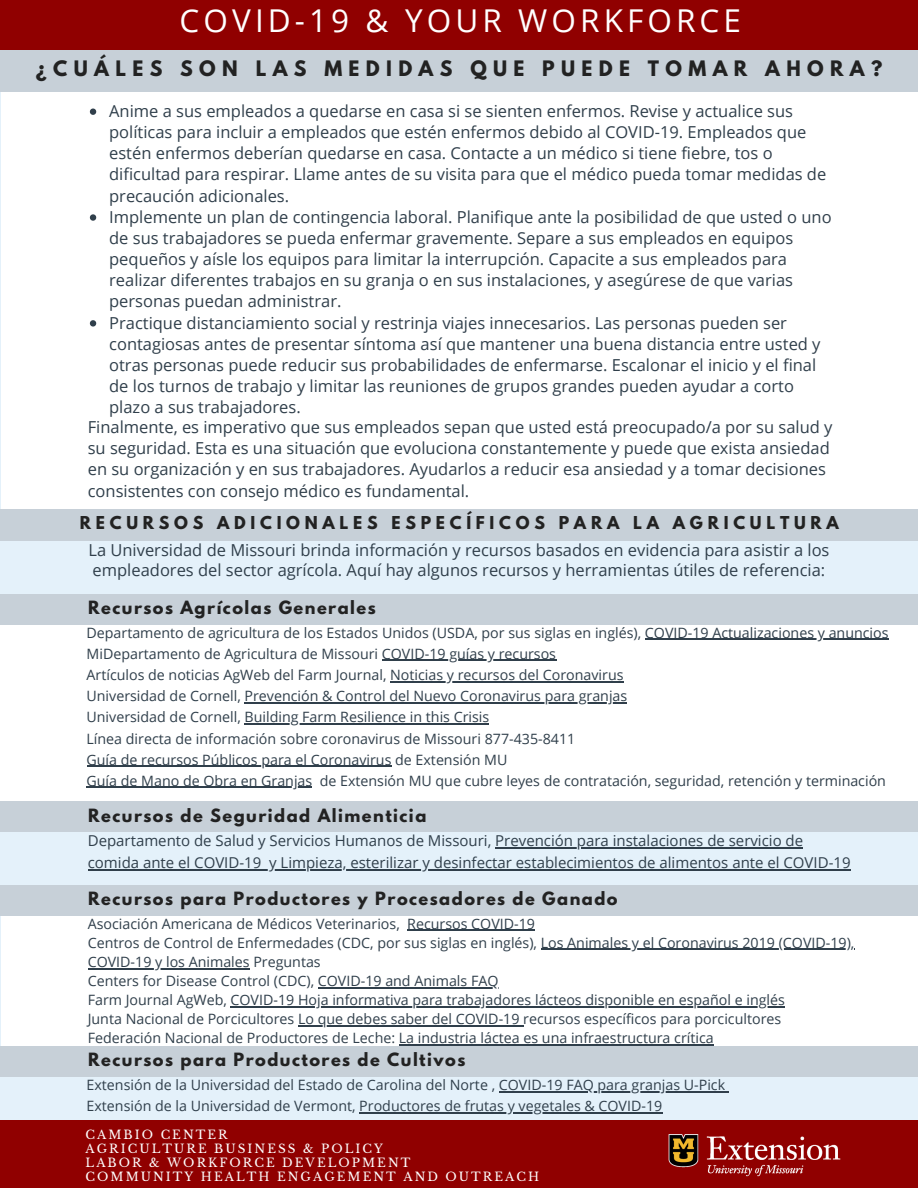
<style>
.page{position:relative;width:918px;height:1188px;background:#e4f1fa}
.page>*{position:absolute;margin:0;border:0;box-sizing:border-box;transform-origin:0 0}
.t1{font:31.5px "Open Sans";letter-spacing:.13em;color:#fff}
.t2{font:700 18.9px "League Spartan";letter-spacing:.335em;color:#222}
.t3{font:16.5px/21.1px "Open Sans";color:#303f4b}
.t4{font:700 16.2px "League Spartan";letter-spacing:.09em;color:#222}
.t5{font:700 15.75px "League Spartan";letter-spacing:.3em;color:#222}
.t6{font:15px/22.2px "Open Sans";color:#303f4b}
.t7{font:14.25px/21.1px "Open Sans";color:#303f4b}
.t8{font:12px/14px "Libre Baskerville";letter-spacing:.17em;color:#fff}
</style>
<div class="page">
<div style="left:1px;top:42px;width:917px;height:470px;background:#fff"></div>
<div style="left:0;top:509px;width:918px;height:31px;background:#c7d0d8"></div>
<div style="left:0;top:609px;width:918px;height:213px;background:#fff"></div>
<svg style="left:90px;top:109px;width:6px;height:6px"></svg>
<svg style="left:90px;top:214px;width:6px;height:7px"></svg>
<svg style="left:90px;top:320px;width:6px;height:7px"></svg>
<hr style="left:645px;top:639px;width:244px;height:1px;background:#303f4b">
<hr style="left:382px;top:660px;width:174px;height:1px;background:#303f4b">
<hr style="left:390px;top:681px;width:234px;height:1px;background:#303f4b">
<hr style="left:245px;top:702px;width:382px;height:1px;background:#303f4b">
<hr style="left:245px;top:723px;width:244px;height:2px;background:#303f4b">
<hr style="left:87px;top:766px;width:304px;height:1px;background:#303f4b">
<hr style="left:87px;top:787px;width:225px;height:1px;background:#303f4b">
<hr style="left:495px;top:847px;width:308px;height:1px;background:#303f4b">
<hr style="left:88px;top:870px;width:763px;height:1px;background:#303f4b">
<div style="left:1px;top:903px;width:917px;height:144px;background:#fff"></div>
<hr style="left:407px;top:930px;width:128px;height:1px;background:#303f4b">
<hr style="left:541px;top:949px;width:313px;height:1px;background:#303f4b">
<hr style="left:88px;top:968px;width:162px;height:1px;background:#303f4b">
<hr style="left:318px;top:987px;width:180px;height:1px;background:#303f4b">
<hr style="left:231px;top:1006px;width:554px;height:1px;background:#303f4b">
<hr style="left:298px;top:1025px;width:225px;height:1px;background:#303f4b">
<hr style="left:399px;top:1044px;width:315px;height:1px;background:#303f4b">
<div style="left:0;top:802px;width:918px;height:30px;background:#c7d0d8"></div>
<div style="left:0;top:594px;width:918px;height:30px;background:#c7d0d8"></div>
<div style="left:0;top:885px;width:918px;height:30px;background:#c7d0d8"></div>
<div style="left:0;top:50px;width:918px;height:42px;background:#c7d0d8"></div>
<div style="left:0;top:0;width:918px;height:50px;background:#900000"></div>
<div style="left:0;top:1046px;width:918px;height:31px;background:#c7d0d8"></div>
<hr style="left:499px;top:1091px;width:226px;height:1px;background:#303f4b">
<hr style="left:359px;top:1112px;width:303px;height:1px;background:#303f4b">
<div style="left:0;top:1121px;width:918px;height:67px;background:#900000"></div>
<img style="left:668px;top:1134px;width:173px;height:43px">
<h1 class="t1" style="left:180px;top:-1px;width:563px">COVID-19 &amp; YOUR WORKFORCE</h1>
<p class="t2" style="left:36px;top:58px;width:848px">¿CUÁLES SON LAS MEDIDAS QUE PUEDE TOMAR AHORA?</p>
<p class="t3" style="left:109px;top:100px;width:724px">Anime a sus empleados a quedarse en casa si se sienten enfermos. Revise y actualice sus políticas para incluir a empleados que estén enfermos debido al COVID-19. Empleados que estén enfermos deberían quedarse en casa. Contacte a un médico si tiene fiebre, tos o dificultad para respirar. Llame antes de su visita para que el médico pueda tomar medidas de precaución adicionales.<br>Implemente un plan de contingencia laboral. Planifique ante la posibilidad de que usted o uno de sus trabajadores se pueda enfermar gravemente. Separe a sus empleados en equipos pequeños y aísle los equipos para limitar la interrupción. Capacite a sus empleados para realizar diferentes trabajos en su granja o en sus instalaciones, y asegúrese de que varias personas puedan administrar.<br>Practique distanciamiento social y restrinja viajes innecesarios. Las personas pueden ser contagiosas antes de presentar síntoma así que mantener una buena distancia entre usted y otras personas puede reducir sus probabilidades de enfermarse. Escalonar el inicio y el final de los turnos de trabajo y limitar las reuniones de grupos grandes pueden ayudar a corto plazo a sus trabajadores.</p>
<p class="t3" style="left:88px;top:416px;width:746px">Finalmente, es imperativo que sus empleados sepan que usted está preocupado/a por su salud y su seguridad. Esta es una situación que evoluciona constantemente y puede que exista ansiedad en su organización y en sus trabajadores. Ayudarlos a reducir esa ansiedad y a tomar decisiones consistentes con consejo médico es fundamental.</p>
<p class="t5" style="left:80px;top:515px;width:761px">RECURSOS ADICIONALES ESPECÍFICOS PARA LA AGRICULTURA</p>
<p class="t3" style="left:88px;top:540px;width:743px;line-height:20.1px">La Universidad de Missouri brinda información y recursos basados en evidencia para asistir a los empleadores del sector agrícola. Aquí hay algunos recursos y herramientas útiles de referencia:</p>
<p class="t4" style="left:88px;top:600px;width:289px">Recursos Agrícolas Generales</p>
<p class="t7" style="left:87px;top:622px;width:804px">Departamento de agricultura de los Estados Unidos (USDA, por sus siglas en inglés), COVID-19 Actualizaciones y anuncios MiDepartamento de Agricultura de Missouri COVID-19 guías y recursos<br>Artículos de noticias AgWeb del Farm Journal, Noticias y recursos del Coronavirus<br>Universidad de Cornell, Prevención &amp; Control del Nuevo Coronavirus para granjas<br>Universidad de Cornell, Building Farm Resilience in this Crisis<br>Línea directa de información sobre coronavirus de Missouri 877-435-8411<br>Guía de recursos Públicos para el Coronavirus de Extensión MU<br>Guía de Mano de Obra en Granjas de Extensión MU que cubre leyes de contratación, seguridad, retención y terminación</p>
<p class="t4" style="left:88px;top:807px;width:340px">Recursos de Seguridad Alimenticia</p>
<p class="t6" style="left:88px;top:829px;width:764px">Departamento de Salud y Servicios Humanos de Missouri, Prevención para instalaciones de servicio de comida ante el COVID-19 y Limpieza, esterilizar y desinfectar establecimientos de alimentos ante el COVID-19</p>
<p class="t4" style="left:88px;top:890px;width:531px">Recursos para Productores y Procesadores de Ganado</p>
<p class="t7" style="left:88px;top:914px;width:768px;line-height:19px">Asociación Americana de Médicos Veterinarios, Recursos COVID-19<br>Centros de Control de Enfermedades (CDC, por sus siglas en inglés), Los Animales y el Coronavirus 2019 (COVID-19), COVID-19 y los Animales Preguntas<br>Centers for Disease Control (CDC), COVID-19 and Animals FAQ<br>Farm Journal AgWeb, COVID-19 Hoja informativa para trabajadores lácteos disponible en español e inglés<br>Junta Nacional de Porcicultores Lo que debes saber del COVID-19 recursos específicos para porcicultores Federación Nacional de Productores de Leche: La industria láctea es una infraestructura crítica</p>
<p class="t4" style="left:88px;top:1052px;width:379px">Recursos para Productores de Cultivos</p>
<p class="t7" style="left:87px;top:1074px;width:640px">Extensión de la Universidad del Estado de Carolina del Norte , COVID-19 FAQ para granjas U-Pick<br>Extensión de la Universidad de Vermont, Productores de frutas y vegetales &amp; COVID-19</p>
<p class="t8" style="left:86px;top:1128px;width:455px">CAMBIO CENTER<br>AGRICULTURE BUSINESS &amp; POLICY<br>LABOR &amp; WORKFORCE DEVELOPMENT<br>COMMUNITY HEALTH ENGAGEMENT AND OUTREACH</p>
</div>
